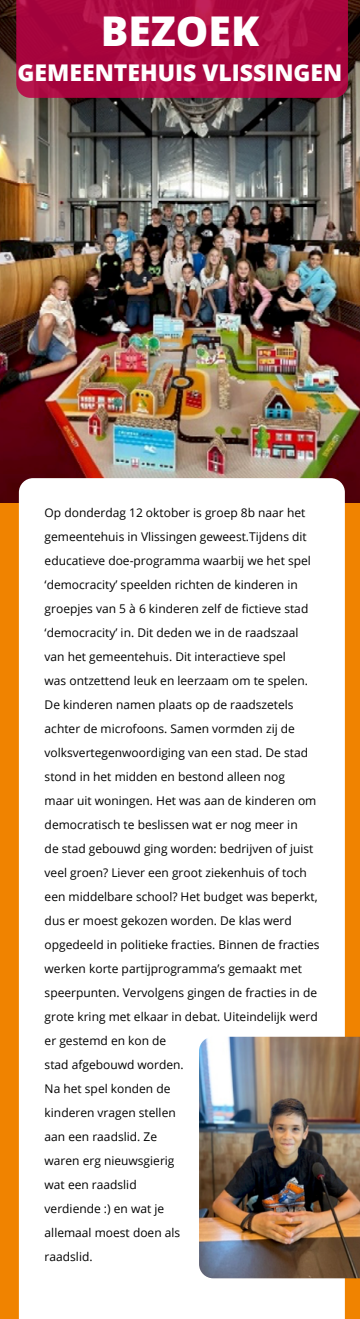
<style>
.page{position:relative;width:360px;height:1319px;background:#fff}
.page>*{position:absolute;margin:0;border:0;box-sizing:border-box;transform-origin:0 0}
.t1{font:800 41px "Open Sans";color:#fff}
.t2{font:800 23px "Open Sans";color:#fff}
.t3{font:12px/24px "Open Sans";color:#000}
</style>
<div class="page">
<img style="left:0;top:0;width:360px;height:503px">
<div style="left:0;top:503px;width:360px;height:815px;background:#f08300"></div>
<div style="left:19px;top:478px;width:326px;height:840px;background:#fff"></div>
<svg style="left:16px;top:0;width:332px;height:98px;background:#a90840"></svg>
<img style="left:199px;top:1036px;width:161px;height:241px">
<h1 class="t1" style="left:101px;top:-1px;width:160px">BEZOEK</h1>
<h2 class="t2" style="left:18px;top:55px;width:326px">GEMEENTEHUIS VLISSINGEN</h2>
<p class="t3" style="left:45px;top:500px;width:277px">Op donderdag 12 oktober is groep 8b naar het gemeentehuis in Vlissingen geweest.Tijdens dit educatieve doe-programma waarbij we het spel ‘democracity’ speelden richten de kinderen in groepjes van 5 à 6 kinderen zelf de fictieve stad ‘democracity’ in. Dit deden we in de raadszaal van het gemeentehuis. Dit interactieve spel<br>was ontzettend leuk en leerzaam om te spelen.<br>De kinderen namen plaats op de raadszetels achter de microfoons. Samen vormden zij de volksvertegenwoordiging van een stad. De stad stond in het midden en bestond alleen nog<br>maar uit woningen. Het was aan de kinderen om democratisch te beslissen wat er nog meer in<br>de stad gebouwd ging worden: bedrijven of juist veel groen? Liever een groot ziekenhuis of toch een middelbare school? Het budget was beperkt, dus er moest gekozen worden. De klas werd opgedeeld in politieke fracties. Binnen de fracties werken korte partijprogramma’s gemaakt met speerpunten. Vervolgens gingen de fracties in de grote kring met elkaar in debat. Uiteindelijk werd er gestemd en kon de<br>stad afgebouwd worden.<br>Na het spel konden de<br>kinderen vragen stellen<br>aan een raadslid. Ze<br>waren erg nieuwsgierig<br>wat een raadslid<br>verdiende :) en wat je<br>allemaal moest doen als<br>raadslid.</p>
</div>
